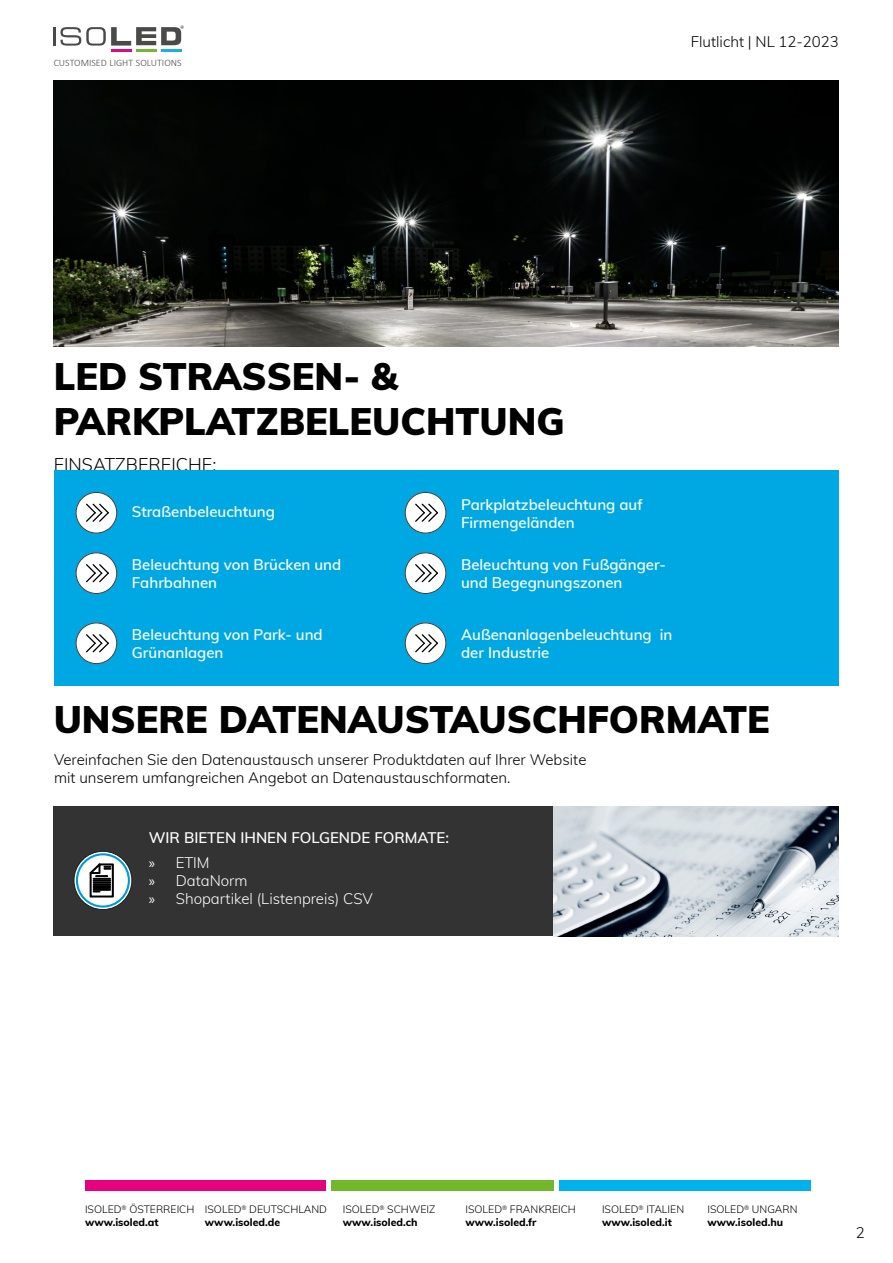
<style>
.page{position:relative;width:893px;height:1263px;background:#fff}
.page>*{position:absolute;margin:0;border:0;box-sizing:border-box;transform-origin:0 0}
.t1{font:900 37.5px/45px "Muli";color:#000}
.t2{font:300 18px "Muli";color:#000}
.t3{font:600 15px/18px "Muli";color:#fff}
.t4{font:300 15px/18px "Muli";color:#000}
.t5{font:300 15px/18px "Muli";color:#fff}
.t6{font:300 10.5px/12.6px "Muli";color:#000}
.t7{font:800 10.5px/12.6px "Muli";color:#000}
.t8{font:300 9.9px "Calibri";color:#4a4a49}
.s1{font-family:"Myriad Pro";font-weight:400}
.s2{font-weight:800}
.s3{font-weight:300}
</style>
<div class="page">
<div style="left:54px;top:807px;width:499px;height:129px;background:#333"></div>
<img style="left:54px;top:81px;width:785px;height:265px">
<div style="left:54px;top:470px;width:785px;height:216px;background:#00a8e3"></div>
<div style="left:76px;top:492px;width:41px;height:41px;background:#fff;border-radius:50%"></div>
<div style="left:76px;top:492px;width:41px;height:41px;border:1px solid #3d3d3b;border-radius:50%"></div>
<svg style="left:86px;top:504px;width:23px;height:18px"></svg>
<div style="left:76px;top:553px;width:41px;height:41px;background:#fff;border-radius:50%"></div>
<div style="left:76px;top:552px;width:41px;height:42px;border:1px solid #3d3d3b;border-radius:50%"></div>
<svg style="left:86px;top:564px;width:23px;height:18px"></svg>
<div style="left:405px;top:553px;width:41px;height:41px;background:#fff;border-radius:50%"></div>
<div style="left:405px;top:552px;width:41px;height:42px;border:1px solid #3d3d3b;border-radius:50%"></div>
<svg style="left:415px;top:564px;width:23px;height:18px"></svg>
<div style="left:405px;top:492px;width:41px;height:41px;background:#fff;border-radius:50%"></div>
<div style="left:405px;top:492px;width:41px;height:41px;border:1px solid #3d3d3b;border-radius:50%"></div>
<svg style="left:415px;top:504px;width:23px;height:18px"></svg>
<div style="left:76px;top:623px;width:41px;height:41px;background:#fff;border-radius:50%"></div>
<div style="left:76px;top:622px;width:41px;height:42px;border:1px solid #3d3d3b;border-radius:50%"></div>
<svg style="left:86px;top:634px;width:23px;height:18px"></svg>
<div style="left:405px;top:623px;width:41px;height:41px;background:#fff;border-radius:50%"></div>
<div style="left:405px;top:622px;width:41px;height:42px;border:1px solid #3d3d3b;border-radius:50%"></div>
<svg style="left:415px;top:634px;width:23px;height:18px"></svg>
<svg style="left:74px;top:851px;width:58px;height:58px;background:#cee0e9"></svg>
<div style="left:74px;top:851px;width:58px;height:59px;border:1px solid #1c1c1c;border-radius:50%"></div>
<svg style="left:90px;top:864px;width:23px;height:33px"></svg>
<div style="left:76px;top:853px;width:54px;height:55px;border:2px solid #0099de;border-radius:50%"></div>
<img style="left:553px;top:807px;width:286px;height:129px">
<hr style="left:111px;top:49px;width:20px;height:2px;background:#e4087e">
<hr style="left:136px;top:49px;width:20px;height:2px;background:#76b72e">
<hr style="left:161px;top:49px;width:20px;height:2px;background:#1bafe6">
<svg style="left:54px;top:26px;width:130px;height:20px"></svg>
<div style="left:85px;top:1180px;width:240px;height:11px;background:#e6007d"></div>
<div style="left:331px;top:1180px;width:222px;height:11px;background:#73b72b"></div>
<div style="left:559px;top:1180px;width:252px;height:10px;background:#00b1eb"></div>
<p class="t8" style="left:54px;top:56px;width:130px">CUSTOMISED LIGHT SOLUTIONS</p>
<p class="t4" style="left:691px;top:32px;width:150px">Flutlicht | NL 12-2023</p>
<h1 class="t1" style="left:54px;top:353px;width:512px">LED STRASSEN- &amp;<br>PARKPLATZBELEUCHTUNG</h1>
<p class="t2" style="left:54px;top:451px;width:164px">EINSATZBEREICHE:</p>
<p class="t3" style="left:461px;top:495px;width:183px">Parkplatzbeleuchtung auf<br>Firmengeländen</p>
<p class="t3" style="left:132px;top:502px;width:145px">Straßenbeleuchtung</p>
<p class="t3" style="left:132px;top:555px;width:211px">Beleuchtung von Brücken und<br>Fahrbahnen</p>
<p class="t3" style="left:461px;top:555px;width:206px">Beleuchtung von Fußgänger&shy;und Begegnungszonen</p>
<p class="t3" style="left:132px;top:625px;width:192px">Beleuchtung von Park- und<br>Grünanlagen</p>
<p class="t3" style="left:461px;top:625px;width:213px">Außenanlagenbeleuchtung in der Industrie</p>
<h1 class="t1" style="left:54px;top:695px;width:717px">UNSERE DATENAUSTAUSCHFORMATE</h1>
<p class="t4" style="left:54px;top:750px;width:534px">Vereinfachen Sie den Datenaustausch unserer Produktdaten auf Ihrer Website mit unserem umfangreichen Angebot an Datenaustauschformaten.</p>
<p class="t3" style="left:149px;top:827px;width:302px">WIR BIETEN IHNEN FOLGENDE FORMATE:</p>
<p class="t5" style="left:149px;top:853px;width:225px"><span class="s1">»</span> ETIM<br><span class="s1">»</span> DataNorm<br><span class="s1">»</span> Shopartikel (Listenpreis) CSV</p>
<p class="t6" style="left:85px;top:1203px;width:111px">ISOLED<sup>®</sup> ÖSTERREICH <span class="s2">www.isoled.at</span></p>
<p class="t6" style="left:602px;top:1203px;width:84px">ISOLED<sup>®</sup> ITALIEN <span class="s2">www.isoled.it</span></p>
<p class="t7" style="left:708px;top:1203px;width:92px"><span class="s3">ISOLED</span><sup>®</sup> <span class="s3">UNGARN </span>www.isoled.hu</p>
<p class="t6" style="left:205px;top:1203px;width:124px">ISOLED<sup>®</sup> DEUTSCHLAND <span class="s2">www.isoled.de</span></p>
<p class="t6" style="left:343px;top:1203px;width:94px">ISOLED<sup>®</sup> SCHWEIZ <span class="s2">www.isoled.ch</span></p>
<p class="t6" style="left:466px;top:1203px;width:112px">ISOLED<sup>®</sup> FRANKREICH <span class="s2">www.isoled.fr</span></p>
<p class="t4" style="left:856px;top:1222px;width:10px">2</p>
</div>
